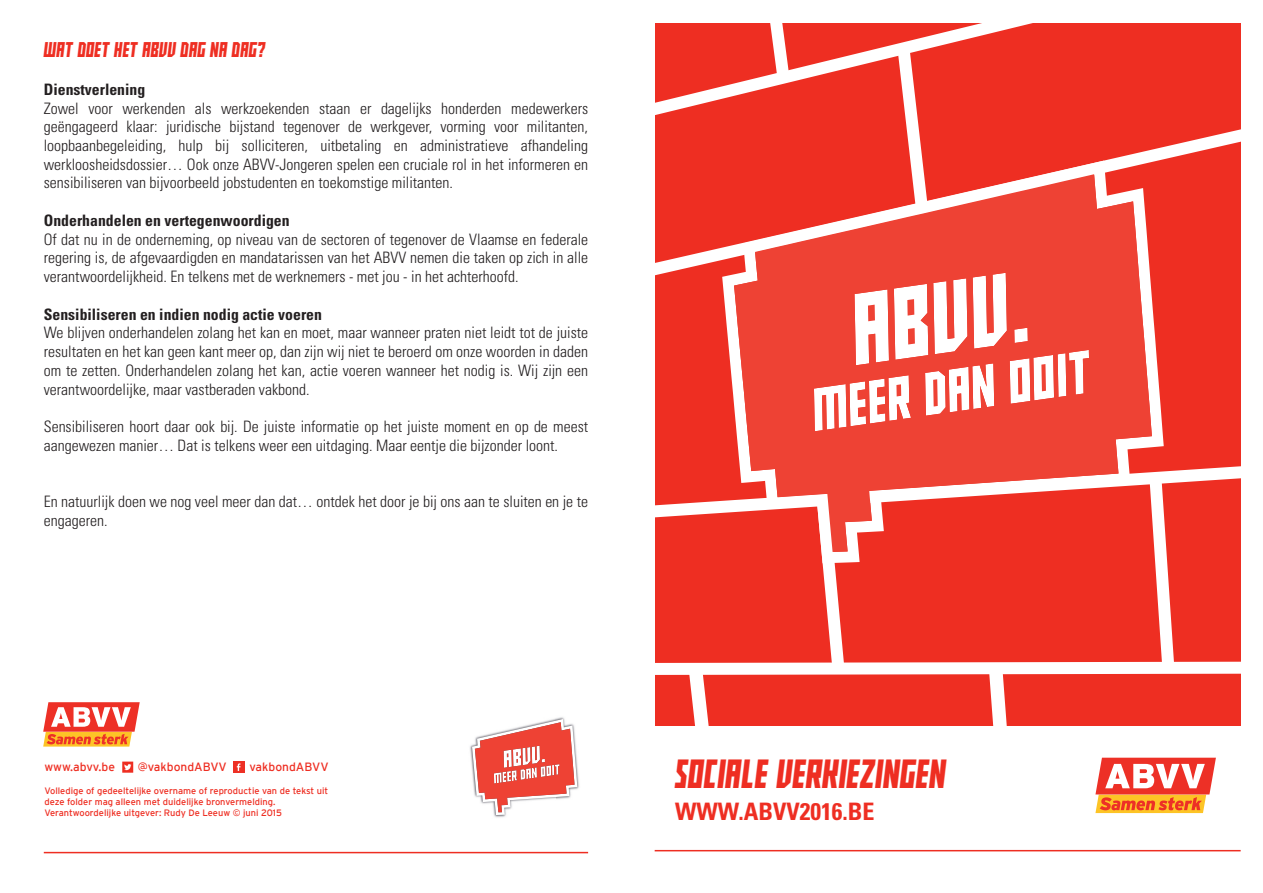
<style>
.page{position:relative;width:1263px;height:893px;background:#fff}
.page>*{position:absolute;margin:0;border:0;box-sizing:border-box;transform-origin:0 0}
.t1{font:34.35px "Buran USSR";color:#ee2e22}
.t2{font:700 condensed 24px "Univers LT Std";color:#ee2e22}
.t3{font:18px "Buran USSR";color:#ee2e22}
.t4{font:300 condensed 15.75px/18.8px "Univers LT Std";color:#231f20}
.t5{font:12px "Interstate";color:#ee2e22}
.t6{font:9.3px/11.1px "Interstate";color:#ee2e22}
.s1{font-weight:700}
</style>
<div class="page">
<img style="left:470px;top:717px;width:109px;height:101px">
<svg style="left:472px;top:719px;width:105px;height:96px"></svg>
<svg style="left:43px;top:702px;width:97px;height:45px"></svg>
<svg style="left:122px;top:762px;width:11px;height:11px"></svg>
<div style="left:233px;top:761px;width:11px;height:12px;background:#ed3025"></div>
<svg style="left:237px;top:763px;width:3px;height:8px"></svg>
<hr style="left:44px;top:852px;width:544px;height:1px;background:#ee2e22">
<div style="left:655px;top:23px;width:586px;height:702px;background:#ee2e22"></div>
<svg style="left:655px;top:23px;width:378px;height:88px"></svg>
<svg style="left:757px;top:23px;width:40px;height:68px"></svg>
<svg style="left:655px;top:111px;width:586px;height:165px"></svg>
<svg style="left:890px;top:37px;width:45px;height:124px"></svg>
<svg style="left:722px;top:161px;width:442px;height:287px"></svg>
<svg style="left:734px;top:174px;width:418px;height:283px;background:#f1665b"></svg>
<svg style="left:655px;top:457px;width:586px;height:356px"></svg>
<hr style="left:655px;top:850px;width:586px;height:1px;background:#ee2e22">
<p class="t3" style="left:44px;top:38px;width:223px">WAT DOET HET ABVV DAG NA DAG?</p>
<p class="t4" style="left:44px;top:80px;width:546px"><span class="s1">Dienstverlening<br></span>Zowel voor werkenden als werkzoekenden staan er dagelijks honderden medewerkers geëngageerd klaar: juridische bijstand tegenover de werkgever, vorming voor militanten, loopbaanbegeleiding, hulp bij solliciteren, uitbetaling en administratieve afhandeling werkloosheidsdossier… Ook onze ABVV-Jongeren spelen een cruciale rol in het informeren en sensibiliseren van bijvoorbeeld jobstudenten en toekomstige militanten.</p>
<p class="t4" style="left:44px;top:211px;width:546px"><span class="s1">Onderhandelen en vertegenwoordigen<br></span>Of dat nu in de onderneming, op niveau van de sectoren of tegenover de Vlaamse en federale regering is, de afgevaardigden en mandatarissen van het ABVV nemen die taken op zich in alle verantwoordelijkheid. En telkens met de werknemers - met jou - in het achterhoofd.</p>
<p class="t4" style="left:44px;top:305px;width:546px"><span class="s1">Sensibiliseren en indien nodig actie voeren<br></span>We blijven onderhandelen zolang het kan en moet, maar wanneer praten niet leidt tot de juiste resultaten en het kan geen kant meer op, dan zijn wij niet te beroerd om onze woorden in daden om te zetten. Onderhandelen zolang het kan, actie voeren wanneer het nodig is. Wij zijn een verantwoordelijke, maar vastberaden vakbond.</p>
<p class="t4" style="left:44px;top:417px;width:546px">Sensibiliseren hoort daar ook bij. De juiste informatie op het juiste moment en op de meest aangewezen manier… Dat is telkens weer een uitdaging. Maar eentje die bijzonder loont.</p>
<p class="t4" style="left:44px;top:492px;width:546px">En natuurlijk doen we nog veel meer dan dat… ontdek het door je bij ons aan te sluiten en je te engageren.</p>
<p class="t5" style="left:44px;top:760px;width:72px">www.abvv.be</p>
<p class="t5" style="left:138px;top:760px;width:91px">@vakbondABVV</p>
<p class="t5" style="left:249px;top:760px;width:81px">vakbondABVV</p>
<p class="t6" style="left:44px;top:785px;width:285px">Volledige of gedeeltelijke overname of reproductie van de tekst uit deze folder mag alleen met duidelijke bronvermelding.<br>Verantwoordelijke uitgever: Rudy De Leeuw © juni 2015</p>
<p class="t1" style="left:675px;top:753px;width:273px">SOCIALE VERKIEZINGEN</p>
<p class="t2" style="left:675px;top:797px;width:201px">WWW.ABVV2016.BE</p>
</div>
